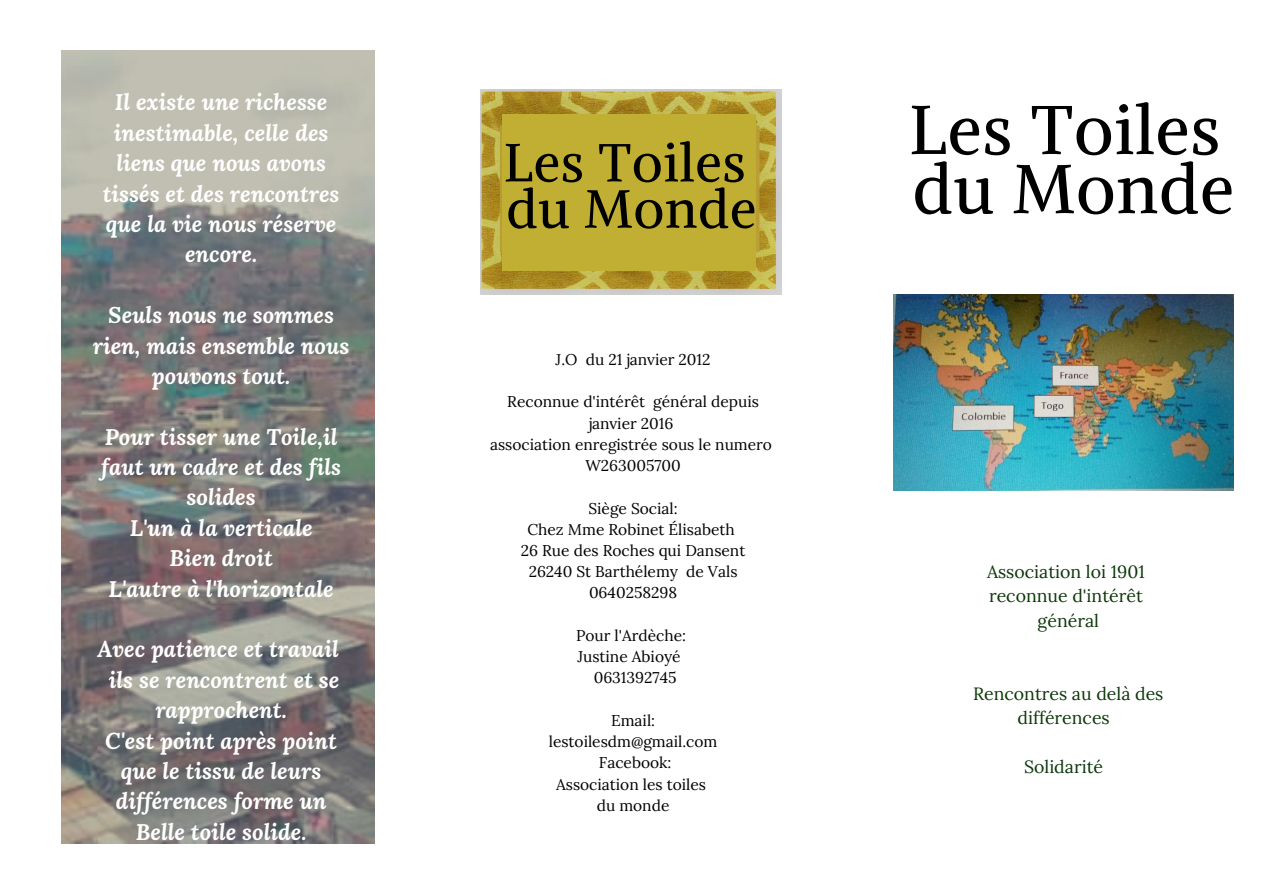
<style>
.page{position:relative;width:1263px;height:894px;background:#fff}
.page>*{position:absolute;margin:0;border:0;box-sizing:border-box;transform-origin:0 0}
.t1{font:68.4px/59.1px "Alike";letter-spacing:.015em;color:#000}
.t2{font:53.25px/46.2px "Alike";letter-spacing:.015em;color:#000}
.t3{font:italic 700 22.35px/30.3px "Lora";color:#fff;text-align:center}
.t4{font:17.7px/24.3px "Lora";color:#0c3808;text-align:center}
.t5{font:15.45px/21.1px "Lora";color:#000;text-align:center}
</style>
<div class="page">
<img style="left:61px;top:50px;width:313px;height:793px">
<img style="left:480px;top:89px;width:302px;height:205px">
<div style="left:503px;top:114px;width:253px;height:156px;background:#c0af33"></div>
<img style="left:894px;top:294px;width:339px;height:196px">
<p class="t3" style="left:103px;top:87px;width:238px">Il existe une richesse inestimable, celle des liens que nous avons tissés et des rencontres que la vie nous réserve encore.</p>
<p class="t3" style="left:93px;top:299px;width:258px">Seuls nous ne sommes rien, mais ensemble nous pouvons tout.</p>
<p class="t3" style="left:101px;top:421px;width:241px">Pour tisser une Toile,il faut un cadre et des fils solides<br>L'un à la verticale<br>Bien droit<br>L'autre à l'horizontale</p>
<p class="t3" style="left:98px;top:633px;width:243px">Avec patience et travail ils se rencontrent et se rapprochent.<br>C'est point après point que le tissu de leurs différences forme un<br>Belle toile solide.</p>
<h2 class="t2" style="left:504px;top:139px;width:254px">Les Toiles du Monde</h2>
<p class="t5" style="left:556px;top:348px;width:156px">J.O du 21 janvier 2012</p>
<p class="t5" style="left:490px;top:391px;width:283px">Reconnue d'intérêt général depuis janvier 2016<br>association enregistrée sous le numero<br>W263005700</p>
<p class="t5" style="left:521px;top:497px;width:226px">Siège Social:<br>Chez Mme Robinet Élisabeth<br>26 Rue des Roches qui Dansent<br>26240 St Barthélemy de Vals<br>0640258298</p>
<p class="t5" style="left:576px;top:624px;width:111px">Pour l'Ardèche:<br>Justine Abioyé<br>0631392745</p>
<p class="t5" style="left:549px;top:709px;width:170px">Email: lestoilesdm@gmail.com<br>Facebook:<br>Association les toiles du monde</p>
<h1 class="t1" style="left:909px;top:100px;width:326px">Les Toiles du Monde</h1>
<p class="t4" style="left:987px;top:559px;width:159px">Association loi 1901 reconnue d'intérêt général</p>
<p class="t4" style="left:973px;top:681px;width:192px">Rencontres au delà des différences</p>
<p class="t4" style="left:1024px;top:754px;width:80px">Solidarité</p>
</div>
